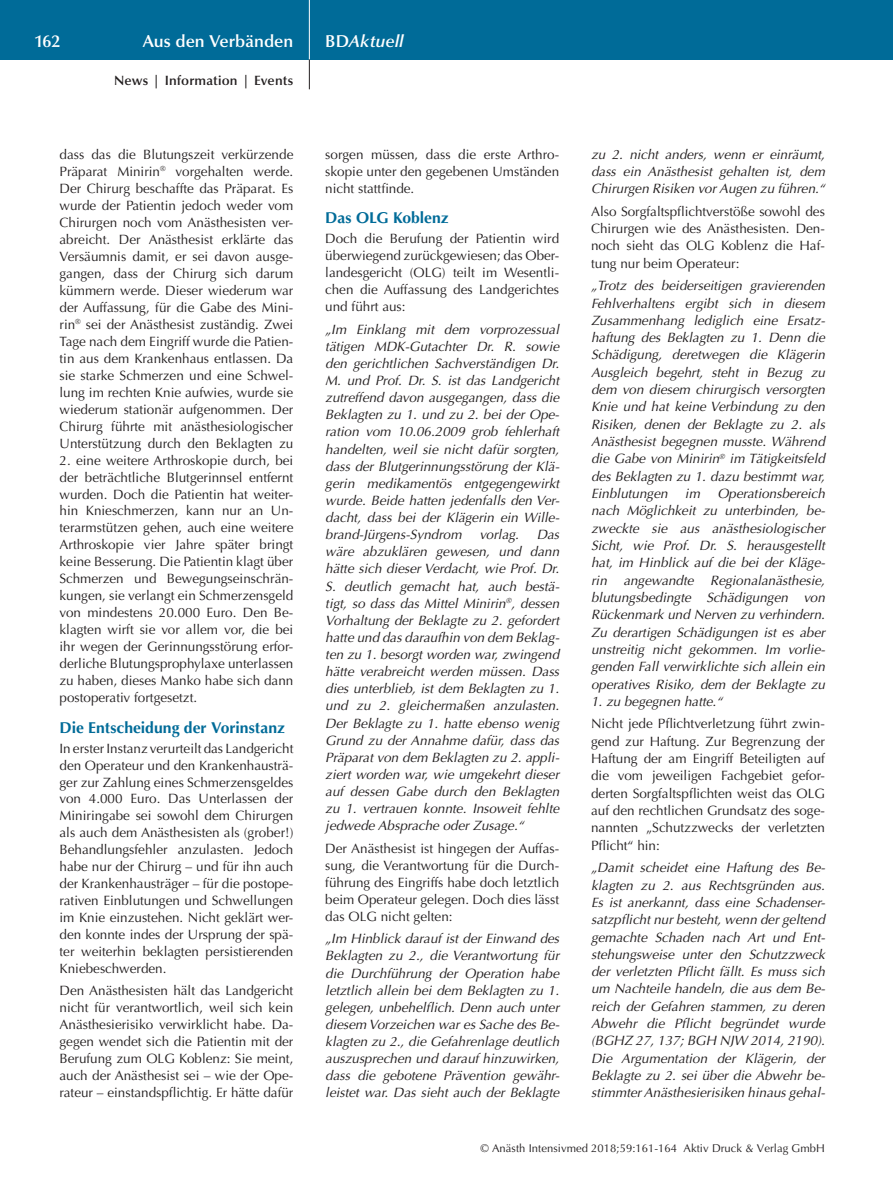
<style>
.page{position:relative;width:893px;height:1191px;background:#fff}
.page>*{position:absolute;margin:0;border:0;box-sizing:border-box;transform-origin:0 0}
.t1{font:600 17.25px "Optima";color:#fff}
.t2{font:italic 600 17.25px "Optima";letter-spacing:.005em;color:#fff}
.t3{font:700 15.75px "Optima";color:#006b98}
.t4{font:italic 13.5px/17.1px "Optima";color:#231f20;text-align:justify}
.t5{font:13.5px/17px "Optima";color:#231f20;text-align:justify}
.t6{font:600 13.5px "Optima";letter-spacing:.01em;color:#231f20}
.t7{font:11.25px "Optima";letter-spacing:.005em;color:#231f20}
.s1{font-style:normal}
</style>
<div class="page">
<div style="left:0;top:0;width:893px;height:60px;background:#006b98"></div>
<hr style="left:309px;top:0;width:1px;height:60px;background:#fff">
<svg style="left:309px;top:60px;width:1px;height:29px"></svg>
<p class="t1" style="left:34px;top:31px;width:28px">162</p>
<p class="t1" style="left:143px;top:31px;width:152px">Aus den Verbänden</p>
<p class="t2" style="left:325px;top:31px;width:80px"><span class="s1">BD</span>Aktuell</p>
<p class="t6" style="left:114px;top:73px;width:181px">News | Information | Events</p>
<p class="t5" style="left:60px;top:146px;width:235px">dass das die Blutungszeit verkürzende Präparat Minirin<sup>®</sup> vorgehalten werde.<br>Der Chirurg beschaffte das Präparat. Es wurde der Patientin jedoch weder vom Chirurgen noch vom Anästhesisten ver&shy;abreicht. Der Anästhesist erklärte das Versäumnis damit, er sei davon ausge&shy;gangen, dass der Chirurg sich darum kümmern werde. Dieser wiederum war der Auffassung, für die Gabe des Mini&shy;rin<sup>®</sup> sei der Anästhesist zuständig. Zwei Tage nach dem Eingriff wurde die Patien&shy;tin aus dem Krankenhaus entlassen. Da sie starke Schmerzen und eine Schwel&shy;lung im rechten Knie aufwies, wurde sie wiederum stationär aufgenommen. Der Chirurg führte mit anästhesiologischer Unterstützung durch den Beklagten zu</p>
<p class="t5" style="left:60px;top:452px;width:235px">2. eine weitere Arthroskopie durch, bei der beträchtliche Blutgerinnsel entfernt wurden. Doch die Patientin hat weiter&shy;hin Knieschmerzen, kann nur an Un&shy;terarmstützen gehen, auch eine weitere Arthroskopie vier Jahre später bringt keine Besserung. Die Patientin klagt über Schmerzen und Bewegungseinschrän&shy;kungen, sie verlangt ein Schmerzensgeld von mindestens 20.000 Euro. Den Be&shy;klagten wirft sie vor allem vor, die bei ihr wegen der Gerinnungsstörung erfor&shy;derliche Blutungsprophylaxe unterlassen zu haben, dieses Manko habe sich dann postoperativ fortgesetzt.</p>
<p class="t3" style="left:60px;top:718px;width:227px">Die Entscheidung der Vorinstanz</p>
<p class="t5" style="left:60px;top:739px;width:235px">In erster Instanz verurteilt das Landgericht den Operateur und den Krankenhausträ&shy;ger zur Zahlung eines Schmerzensgeldes von 4.000 Euro. Das Unterlassen der Miniringabe sei sowohl dem Chirurgen als auch dem Anästhesisten als (grober!)<br>Behandlungsfehler anzulasten. Jedoch habe nur der Chirurg – und für ihn auch der Krankenhausträger – für die postope&shy;rativen Einblutungen und Schwellungen im Knie einzustehen. Nicht geklärt wer&shy;den konnte indes der Ursprung der spä&shy;ter weiterhin beklagten persistierenden Kniebeschwerden.</p>
<p class="t5" style="left:60px;top:982px;width:235px">Den Anästhesisten hält das Landgericht nicht für verantwortlich, weil sich kein Anästhesierisiko verwirklicht habe. Da&shy;gegen wendet sich die Patientin mit der Berufung zum OLG Koblenz: Sie meint, auch der Anästhesist sei – wie der Ope&shy;rateur – einstandspflichtig. Er hätte dafür</p>
<p class="t5" style="left:325px;top:146px;width:235px">sorgen müssen, dass die erste Arthro&shy;skopie unter den gegebenen Umständen nicht stattfinde.</p>
<p class="t3" style="left:325px;top:208px;width:125px">Das OLG Koblenz</p>
<p class="t5" style="left:325px;top:230px;width:235px">Doch die Berufung der Patientin wird überwiegend zurückgewiesen; das Ober&shy;landesgericht (OLG) teilt im Wesentli&shy;chen die Auffassung des Landgerichtes und führt aus:</p>
<p class="t4" style="left:325px;top:321px;width:235px">„Im Einklang mit dem vorprozessual tätigen MDK-Gutachter Dr. R. sowie den gerichtlichen Sachverständigen Dr.<br>M. und Prof. Dr. S. ist das Landgericht zutreffend davon ausgegangen, dass die Beklagten zu 1. und zu 2. bei der Ope&shy;ration vom 10.06.2009 grob fehlerhaft handelten, weil sie nicht dafür sorgten, dass der Blutgerinnungsstörung der Klä&shy;gerin medikamentös entgegengewirkt wurde. Beide hatten jedenfalls den Ver&shy;dacht, dass bei der Klägerin ein Wille&shy;brand-Jürgens-Syndrom</p>
<p class="t4" style="left:479px;top:526px;width:41px">vorlag.</p>
<p class="t4" style="left:325px;top:526px;width:235px;text-indent:211px">Das wäre abzuklären gewesen, und dann hätte sich dieser Verdacht, wie Prof. Dr.<br>S. deutlich gemacht hat, auch bestä&shy;tigt, so dass das Mittel Minirin<sup>®</sup>, dessen Vorhaltung der Beklagte zu 2. gefordert hatte und das daraufhin von dem Beklag&shy;ten zu 1. besorgt worden war, zwingend hätte verabreicht werden müssen. Dass dies unterblieb, ist dem Beklagten zu 1. und zu 2. gleichermaßen anzulasten.<br>Der Beklagte zu 1. hatte ebenso wenig Grund zu der Annahme dafür, dass das Präparat von dem Beklagten zu 2. appli&shy;ziert worden war, wie umgekehrt dieser auf dessen Gabe durch den Beklagten zu 1. vertrauen konnte. Insoweit fehlte jedwede Absprache oder Zusage.“</p>
<p class="t5" style="left:325px;top:839px;width:235px">Der Anästhesist ist hingegen der Auffas&shy;sung, die Verantwortung für die Durch&shy;führung des Eingriffs habe doch letztlich beim Operateur gelegen. Doch dies lässt das OLG nicht gelten:</p>
<p class="t4" style="left:325px;top:930px;width:236px">„Im Hinblick darauf ist der Einwand des Beklagten zu 2., die Verantwortung für die Durchführung der Operation habe letztlich allein bei dem Beklagten zu 1. gelegen, unbehelflich. Denn auch unter diesem Vorzeichen war es Sache des Be&shy;klagten zu 2., die Gefahrenlage deutlich auszusprechen und darauf hinzuwirken, dass die gebotene Prävention gewähr&shy;leistet war. Das sieht auch der Beklagte</p>
<p class="t4" style="left:591px;top:146px;width:235px">zu 2. nicht anders, wenn er einräumt, dass ein Anästhesist gehalten ist, dem Chirurgen Risiken vor Augen zu führen.“</p>
<p class="t5" style="left:591px;top:203px;width:235px">Also Sorgfaltspflichtverstöße sowohl des Chirurgen wie des Anästhesisten. Den&shy;noch sieht das OLG Koblenz die Haf&shy;tung nur beim Operateur:</p>
<p class="t4" style="left:591px;top:277px;width:235px">„Trotz des beiderseitigen gravierenden Fehlverhaltens ergibt sich in diesem Zusammenhang lediglich eine Ersatz&shy;haftung des Beklagten zu 1. Denn die Schädigung, deretwegen die Klägerin Ausgleich begehrt, steht in Bezug zu dem von diesem chirurgisch versorgten Knie und hat keine Verbindung zu den Risiken, denen der Beklagte zu 2. als Anästhesist begegnen musste. Während die Gabe von Minirin<sup>®</sup> im Tätigkeitsfeld des Beklagten zu 1. dazu bestimmt war, Einblutungen</p>
<p class="t4" style="left:591px;top:485px;width:235px;text-indent:126px">Operationsbereich nach Möglichkeit zu unterbinden, be&shy;zweckte sie aus anästhesiologischer Sicht, wie Prof. Dr. S. herausgestellt hat, im Hinblick auf die bei der Kläge&shy;rin angewandte Regionalanästhesie, blutungsbedingte Schädigungen von Rückenmark und Nerven zu verhindern.<br>Zu derartigen Schädigungen ist es aber unstreitig nicht gekommen. Im vorlie&shy;genden Fall verwirklichte sich allein ein operatives Risiko, dem der Beklagte zu</p>
<p class="t4" style="left:591px;top:693px;width:133px">1. zu begegnen hatte.“</p>
<p class="t5" style="left:591px;top:715px;width:235px">Nicht jede Pflichtverletzung führt zwin&shy;gend zur Haftung. Zur Begrenzung der Haftung der am Eingriff Beteiligten auf die vom jeweiligen Fachgebiet gefor&shy;derten Sorgfaltspflichten weist das OLG auf den rechtlichen Grundsatz des soge&shy;nannten „Schutzzwecks der verletzten Pflicht“ hin:</p>
<p class="t4" style="left:591px;top:859px;width:236px">„Damit scheidet eine Haftung des Be&shy;klagten zu 2. aus Rechtsgründen aus.<br>Es ist anerkannt, dass eine Schadenser&shy;satzpflicht nur besteht, wenn der geltend gemachte Schaden nach Art und Ent&shy;stehungsweise unter den Schutzzweck der verletzten Pflicht fällt. Es muss sich um Nachteile handeln, die aus dem Be&shy;reich der Gefahren stammen, zu deren Abwehr die Pflicht begründet wurde (BGHZ 27, 137; BGH NJW 2014, 2190).<br>Die Argumentation der Klägerin, der Beklagte zu 2. sei über die Abwehr be&shy;stimmter Anästhesierisiken hinaus gehal-</p>
<p class="t4" style="left:685px;top:485px;width:16px">im</p>
<p class="t7" style="left:480px;top:1142px;width:346px">© Anästh Intensivmed 2018;59:161-164 Aktiv Druck &amp; Verlag GmbH</p>
</div>
